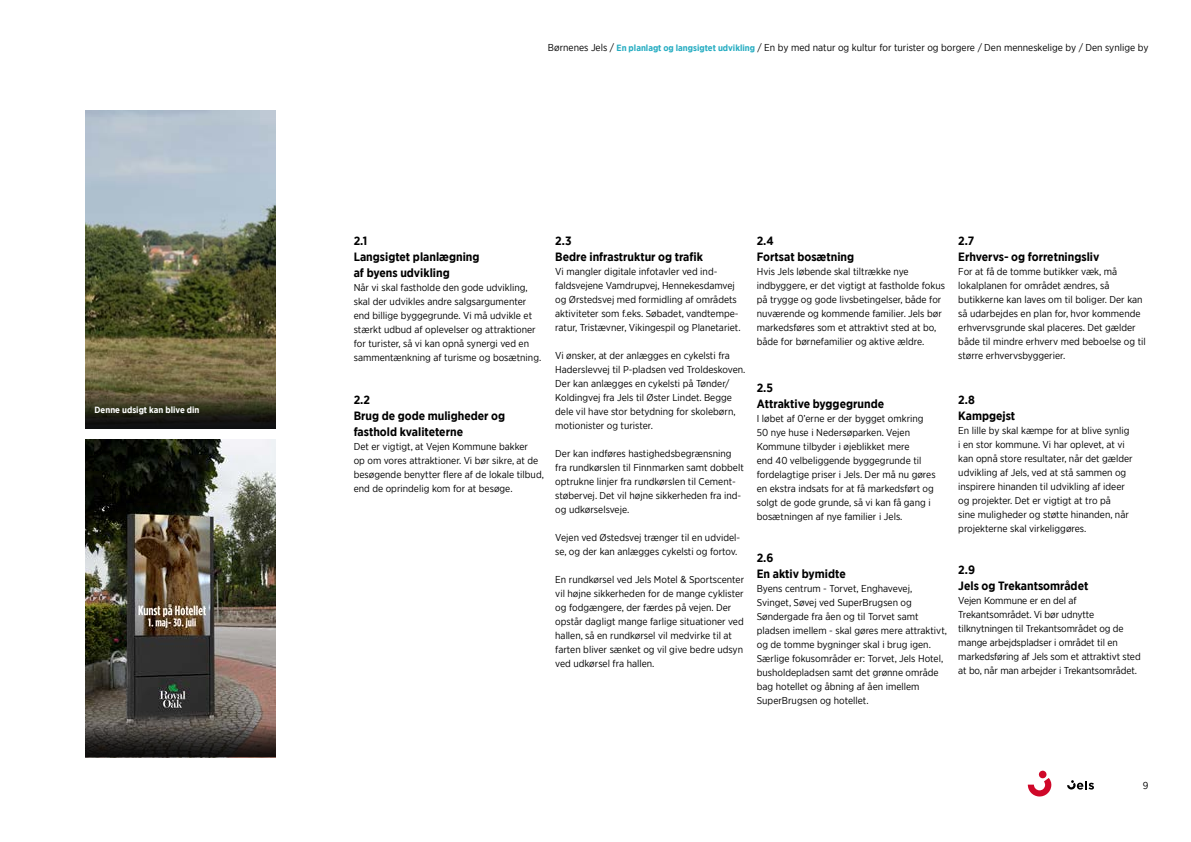
<style>
.page{position:relative;width:1191px;height:842px;background:#fff}
.page>*{position:absolute;margin:0;border:0;box-sizing:border-box;transform-origin:0 0}
.t1{font:700 12px/16px "Gotham Narrow";color:#000}
.t2{font:10px/14px "Gotham Narrow";color:#000}
.t3{font:700 9px "Gotham Narrow";color:#fff}
.s1{font-weight:700;font-size:9px;color:#27adc2}
</style>
<div class="page">
<img style="left:85px;top:439px;width:190px;height:284px">
<img style="left:85px;top:110px;width:190px;height:284px">
<svg style="left:85px;top:394px;width:190px;height:34px;background:#2f2d1e"></svg>
<svg style="left:1067px;top:780px;width:27px;height:10px"></svg>
<svg style="left:1027px;top:771px;width:24px;height:25px"></svg>
<svg style="left:85px;top:723px;width:190px;height:34px;background:#37322f"></svg>
<p class="t3" style="left:95px;top:404px;width:106px">Denne udsigt kan blive din</p>
<p class="t2" style="left:548px;top:40px;width:602px">Børnenes Jels / <span class="s1">En planlagt og langsigtet udvikling</span> / En by med natur og kultur for turister og borgere / Den menneskelige by / Den synlige by</p>
<p class="t1" style="left:354px;top:233px;width:127px">2.1<br>Langsigtet planlægning af byens udvikling</p>
<p class="t2" style="left:354px;top:280px;width:189px">Når vi skal fastholde den gode udvikling, skal der udvikles andre salgsargumenter end billige byggegrunde. Vi må udvikle et stærkt udbud af oplevelser og attraktioner for turister, så vi kan opnå synergi ved en sammentænkning af turisme og bosætning.</p>
<p class="t1" style="left:354px;top:391px;width:153px">2.2<br>Brug de gode muligheder og fasthold kvaliteterne</p>
<p class="t2" style="left:354px;top:439px;width:192px">Det er vigtigt, at Vejen Kommune bakker<br>op om vores attraktioner. Vi bør sikre, at de besøgende benytter flere af de lokale tilbud, end de oprindelig kom for at besøge.</p>
<p class="t1" style="left:555px;top:233px;width:149px">2.3<br>Bedre infrastruktur og trafik</p>
<p class="t2" style="left:555px;top:264px;width:187px">Vi mangler digitale infotavler ved ind&shy;faldsvejene Vamdrupvej, Hennekesdamvej og Ørstedsvej med formidling af områdets aktiviteter som f.eks. Søbadet, vandtempe&shy;ratur, Tristævner, Vikingespil og Planetariet.</p>
<p class="t2" style="left:555px;top:348px;width:192px">Vi ønsker, at der anlægges en cykelsti fra Haderslevvej til P-pladsen ved Troldeskoven.<br>Der kan anlægges en cykelsti på Tønder/ Koldingvej fra Jels til Øster Lindet. Begge dele vil have stor betydning for skolebørn, motionister og turister.</p>
<p class="t2" style="left:555px;top:446px;width:190px">Der kan indføres hastighedsbegrænsning fra rundkørslen til Finnmarken samt dobbelt optrukne linjer fra rundkørslen til Cement&shy;støbervej. Det vil højne sikkerheden fra ind&shy;og udkørselsveje.</p>
<p class="t2" style="left:555px;top:530px;width:187px">Vejen ved Østedsvej trænger til en udvidel&shy;se, og der kan anlægges cykelsti og fortov.</p>
<p class="t2" style="left:555px;top:572px;width:190px">En rundkørsel ved Jels Motel &amp; Sportscenter vil højne sikkerheden for de mange cyklister og fodgængere, der færdes på vejen. Der opstår dagligt mange farlige situationer ved hallen, så en rundkørsel vil medvirke til at farten bliver sænket og vil give bedre udsyn ved udkørsel fra hallen.</p>
<p class="t1" style="left:756px;top:233px;width:99px">2.4<br>Fortsat bosætning</p>
<p class="t2" style="left:756px;top:264px;width:190px">Hvis Jels løbende skal tiltrække nye indbyggere, er det vigtigt at fastholde fokus på trygge og gode livsbetingelser, både for nuværende og kommende familier. Jels bør markedsføres som et attraktivt sted at bo, både for børnefamilier og aktive ældre.</p>
<p class="t1" style="left:756px;top:380px;width:129px">2.5<br>Attraktive byggegrunde</p>
<p class="t2" style="left:756px;top:412px;width:180px">I løbet af 0’erne er der bygget omkring 50 nye huse i Nedersøparken. Vejen Kommune tilbyder i øjeblikket mere<br>end 40 velbeliggende byggegrunde til fordelagtige priser i Jels. Der må nu gøres en ekstra indsats for at få markedsført og solgt de gode grunde, så vi kan få gang i bosætningen af nye familier i Jels.</p>
<p class="t1" style="left:756px;top:550px;width:90px">2.6<br>En aktiv bymidte</p>
<p class="t2" style="left:756px;top:582px;width:192px">Byens centrum - Torvet, Enghavevej, Svinget, Søvej ved SuperBrugsen og Søndergade fra åen og til Torvet samt pladsen imellem - skal gøres mere attraktivt, og de tomme bygninger skal i brug igen.<br>Særlige fokusområder er: Torvet, Jels Hotel, busholdepladsen samt det grønne område bag hotellet og åbning af åen imellem SuperBrugsen og hotellet.</p>
<p class="t1" style="left:958px;top:233px;width:143px">2.7<br>Erhvervs- og forretningsliv</p>
<p class="t2" style="left:958px;top:264px;width:189px">For at få de tomme butikker væk, må lokalplanen for området ændres, så butikkerne kan laves om til boliger. Der kan så udarbejdes en plan for, hvor kommende erhvervsgrunde skal placeres. Det gælder både til mindre erhverv med beboelse og til større erhvervsbyggerier.</p>
<p class="t1" style="left:958px;top:391px;width:58px">2.8<br>Kampgejst</p>
<p class="t2" style="left:958px;top:423px;width:176px">En lille by skal kæmpe for at blive synlig i en stor kommune. Vi har oplevet, at vi kan opnå store resultater, når det gælder udvikling af Jels, ved at stå sammen og inspirere hinanden til udvikling af ideer og projekter. Det er vigtigt at tro på<br>sine muligheder og støtte hinanden, når projekterne skal virkeliggøres.</p>
<p class="t1" style="left:958px;top:561px;width:132px">2.9<br>Jels og Trekantsområdet</p>
<p class="t2" style="left:958px;top:593px;width:184px">Vejen Kommune er en del af Trekantsområdet. Vi bør udnytte tilknytningen til Trekantsområdet og de mange arbejdspladser i området til en markedsføring af Jels som et attraktivt sted at bo, når man arbejder i Trekantsområdet.</p>
<p class="t2" style="left:1142px;top:778px;width:7px">9</p>
</div>
